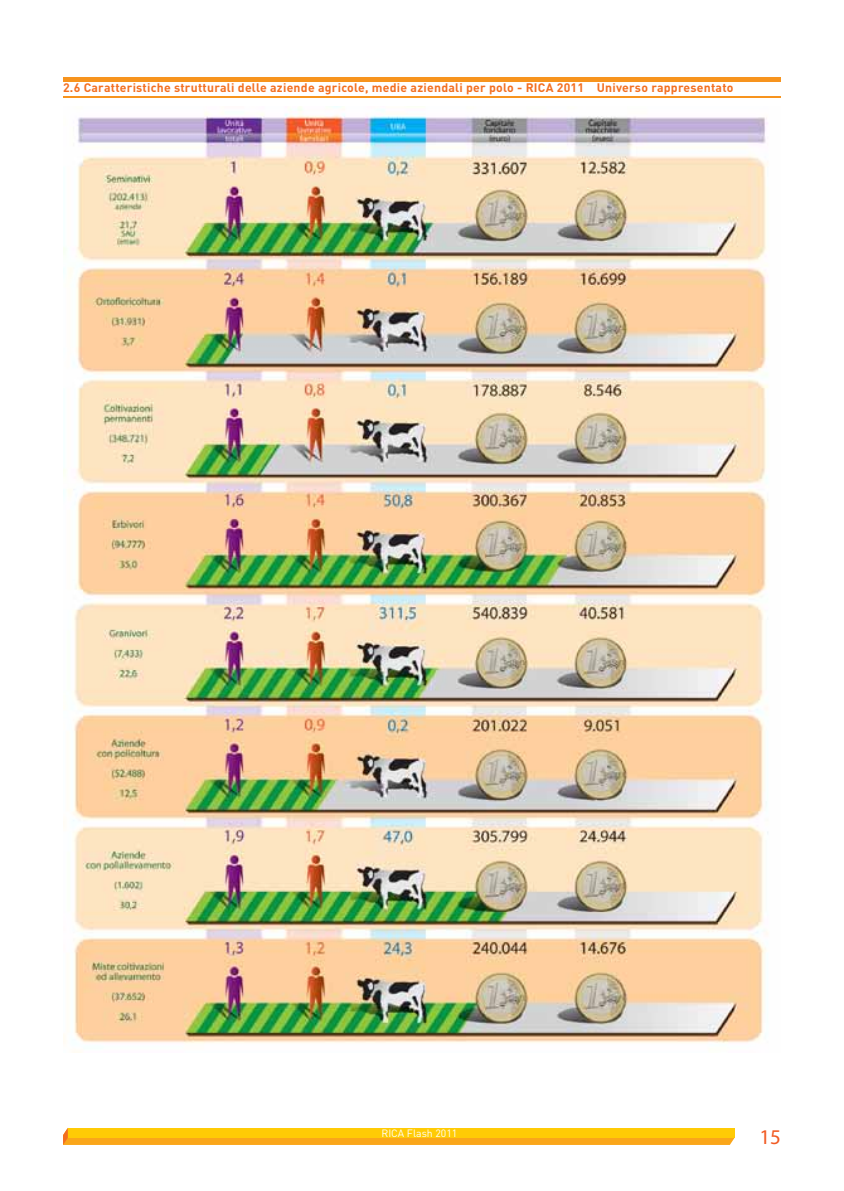
<style>
.page{position:relative;width:844px;height:1191px;background:#fff}
.page>*{position:absolute;margin:0;border:0;box-sizing:border-box;transform-origin:0 0}
.t1{font:21px "Myriad Pro";color:#f15a22}
.t2{font:700 12.25px "DIN";letter-spacing:.02em;color:#f36f21}
.t3{font:10.5px "DIN";color:#fff}
</style>
<div class="page">
<svg style="left:63px;top:1128px;width:671px;height:17px;background:#fcbb0e"></svg>
<div style="left:63px;top:77px;width:717px;height:5px;background:#f7941e"></div>
<hr style="left:63px;top:96px;width:717px;height:2px;background:#f7941e">
<img style="left:63px;top:106px;width:706px;height:947px">
<p class="t2" style="left:63px;top:80px;width:671px">2.6 Caratteristiche strutturali delle aziende agricole, medie aziendali per polo - RICA 2011 Universo rappresentato</p>
<p class="t3" style="left:381px;top:1126px;width:77px">RICA Flash 2011</p>
<h1 class="t1" style="left:759px;top:1123px;width:23px">15</h1>
</div>
